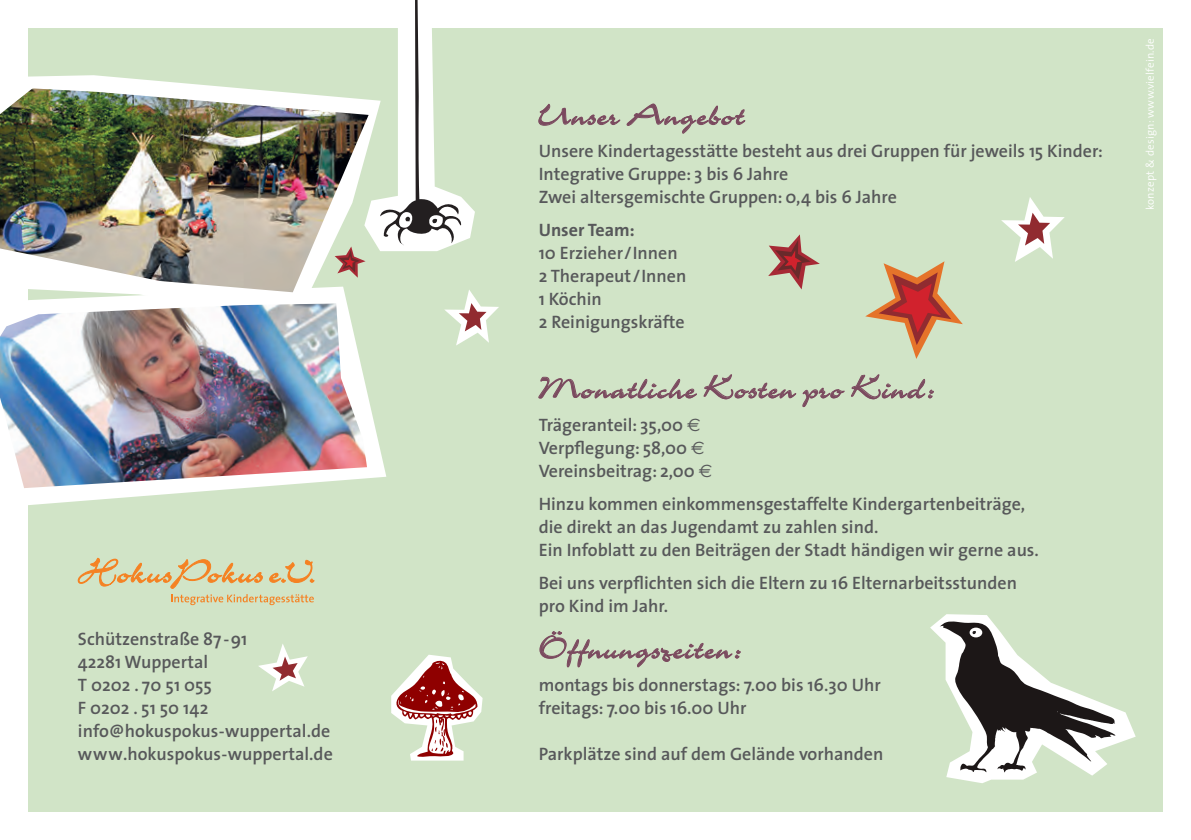
<style>
.page{position:relative;width:1191px;height:840px;background:#fff}
.page>*{position:absolute;margin:0;border:0;box-sizing:border-box;transform-origin:0 0}
.t1{font:36px "Charme";color:#7b4a5f}
.t2{font:600 18px/23px "The Sans";color:#57585a}
.t3{font:700 18px "The Sans";color:#57585a}
.t4{font:300 11px "The Sans";letter-spacing:.02em;color:#fff}
.s1{font-family:"Euro Sans";font-weight:400}
</style>
<div class="page">
<div style="left:28px;top:28px;width:1134px;height:783px;background:#d1e4c7"></div>
<svg style="left:28px;top:75px;width:207px;height:13px;fill:#fff"></svg>
<svg style="left:538px;top:103px;width:82px;height:23px"></svg>
<svg style="left:626px;top:104px;width:119px;height:30px"></svg>
<svg style="left:538px;top:376px;width:159px;height:23px"></svg>
<svg style="left:703px;top:374px;width:93px;height:25px"></svg>
<svg style="left:802px;top:387px;width:42px;height:20px"></svg>
<svg style="left:851px;top:374px;width:82px;height:25px"></svg>
<svg style="left:539px;top:631px;width:201px;height:36px"></svg>
<svg style="left:391px;top:654px;width:91px;height:106px"></svg>
<svg style="left:930px;top:614px;width:205px;height:168px"></svg>
<svg style="left:768px;top:234px;width:52px;height:55px"></svg>
<svg style="left:369px;top:0;width:106px;height:251px"></svg>
<svg style="left:865px;top:261px;width:97px;height:98px"></svg>
<svg style="left:444px;top:290px;width:55px;height:55px"></svg>
<svg style="left:1001px;top:197px;width:63px;height:65px"></svg>
<svg style="left:258px;top:644px;width:50px;height:47px"></svg>
<svg style="left:78px;top:557px;width:236px;height:47px"></svg>
<svg style="left:28px;top:292px;width:358px;height:213px"></svg>
<img style="left:0;top:303px;width:367px;height:185px">
<img style="left:0;top:88px;width:369px;height:204px">
<p class="t2" style="left:78px;top:626px;width:256px">Schützenstraße 87 -91<br>42281 Wuppertal<br>T 0202 . 70 51 055<br>F 0202 . 51 50 142 info@hokuspokus-wuppertal.de www.hokuspokus-wuppertal.de</p>
<h1 class="t1" style="left:539px;top:97px;width:208px">Unser Angebot</h1>
<p class="t2" style="left:539px;top:139px;width:566px">Unsere Kindertagesstätte besteht aus drei Gruppen für jeweils 15 Kinder:<br>Integrative Gruppe: 3 bis 6 Jahre<br>Zwei altersgemischte Gruppen: 0,4 bis 6 Jahre</p>
<p class="t3" style="left:539px;top:215px;width:98px">Unser Team:</p>
<p class="t2" style="left:539px;top:241px;width:149px">10 Erzieher/Innen<br>2 Therapeut/Innen<br>1 Köchin<br>2 Reinigungskräfte</p>
<h1 class="t1" style="left:539px;top:370px;width:398px">Monatliche Kosten pro Kind:</h1>
<p class="t2" style="left:539px;top:412px;width:175px">Trägeranteil: 35,00 <span class="s1">€<br></span>Verpflegung: 58,00 <span class="s1">€<br></span>Vereinsbeitrag: 2,00 <span class="s1">€</span></p>
<p class="t2" style="left:539px;top:491px;width:501px">Hinzu kommen einkommensgestaffelte Kindergartenbeiträge, die direkt an das Jugendamt zu zahlen sind.<br>Ein Infoblatt zu den Beiträgen der Stadt händigen wir gerne aus.</p>
<p class="t2" style="left:539px;top:570px;width:480px">Bei uns verpflichten sich die Eltern zu 16 Elternarbeitsstunden pro Kind im Jahr.</p>
<h1 class="t1" style="left:539px;top:630px;width:205px">Öffnungszeiten:</h1>
<p class="t2" style="left:539px;top:672px;width:343px">montags bis donnerstags: 7.00 bis 16.30 Uhr freitags: 7.00 bis 16.00 Uhr</p>
<p class="t2" style="left:539px;top:741px;width:346px">Parkplätze sind auf dem Gelände vorhanden</p>
<p class="t4" style="left:1140px;top:210px;width:173px;rotate:-90deg">konzept &amp; design: www.vielfein.de</p>
</div>
